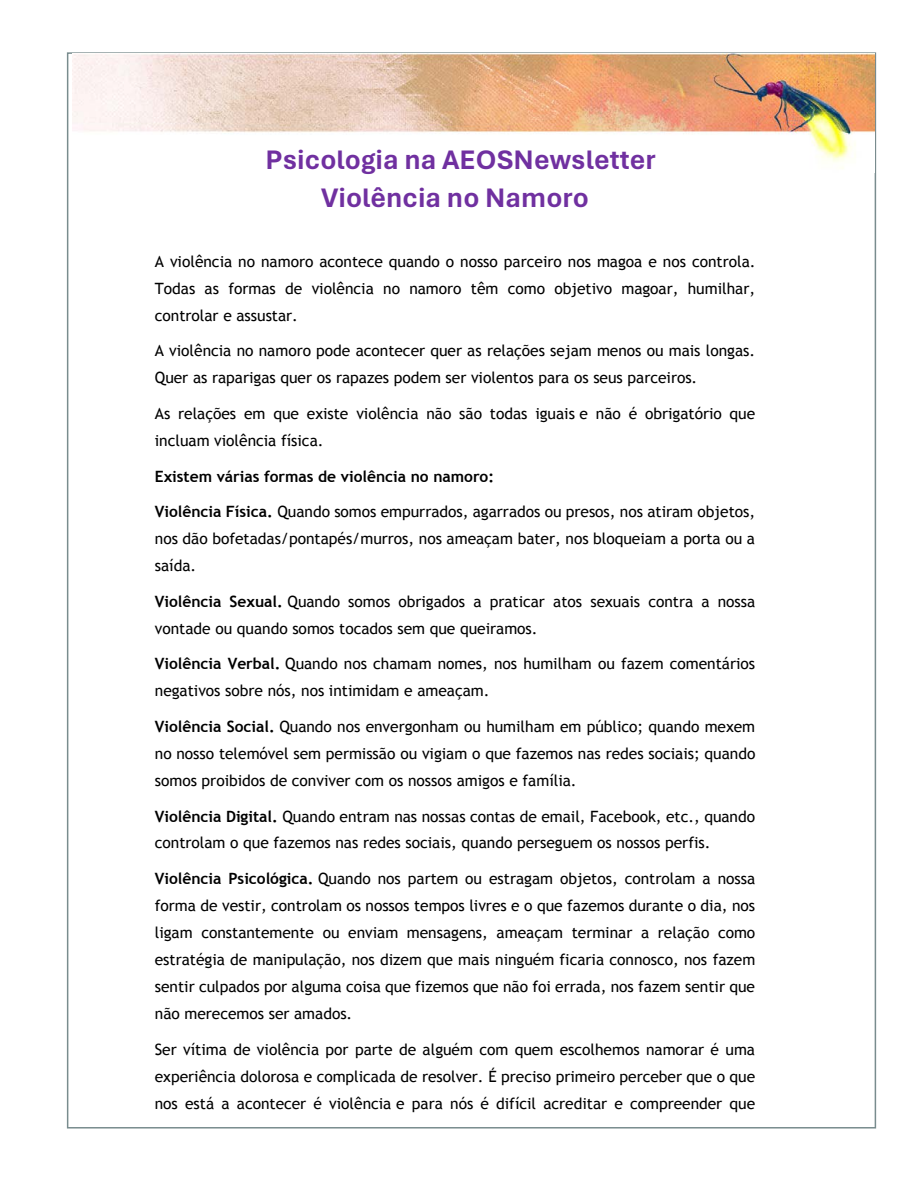
<style>
.page{position:relative;width:918px;height:1188px;background:#fff}
.page>*{position:absolute;margin:0;border:0;box-sizing:border-box;transform-origin:0 0}
.t1{font:700 28.2px/38.7px "Aptos";color:#7030a0;text-align:center}
.t2{font:15.6px/27.2px "Trebuchet MS";color:#000;text-align:justify}
.t3{font:700 15.6px "Trebuchet MS";color:#000}
.s1{font-weight:700}
</style>
<div class="page">
<img style="left:73px;top:54px;width:801px;height:115px">
<p class="t1" style="left:266px;top:139px;width:392px">Psicologia na AEOSNewsletter<br>Violência no Namoro</p>
<p class="t2" style="left:155px;top:248px;width:602px">A violência no namoro acontece quando o nosso parceiro nos magoa e nos controla.<br>Todas as formas de violência no namoro têm como objetivo magoar, humilhar, controlar e assustar.</p>
<p class="t2" style="left:155px;top:337px;width:602px">A violência no namoro pode acontecer quer as relações sejam menos ou mais longas.<br>Quer as raparigas quer os rapazes podem ser violentos para os seus parceiros.</p>
<p class="t2" style="left:155px;top:400px;width:602px">As relações em que existe violência não são todas iguais e não é obrigatório que incluam violência física.</p>
<p class="t3" style="left:155px;top:466px;width:341px">Existem várias formas de violência no namoro:</p>
<p class="t2" style="left:155px;top:498px;width:602px"><span class="s1">Violência Física.</span> Quando somos empurrados, agarrados ou presos, nos atiram objetos, nos dão bofetadas/pontapés/murros, nos ameaçam bater, nos bloqueiam a porta ou a saída.</p>
<p class="t2" style="left:155px;top:588px;width:602px"><span class="s1">Violência Sexual.</span> Quando somos obrigados a praticar atos sexuais contra a nossa vontade ou quando somos tocados sem que queiramos.</p>
<p class="t2" style="left:155px;top:650px;width:602px"><span class="s1">Violência Verbal.</span> Quando nos chamam nomes, nos humilham ou fazem comentários negativos sobre nós, nos intimidam e ameaçam.</p>
<p class="t2" style="left:155px;top:713px;width:602px"><span class="s1">Violência Social.</span> Quando nos envergonham ou humilham em público; quando mexem no nosso telemóvel sem permissão ou vigiam o que fazemos nas redes sociais; quando somos proibidos de conviver com os nossos amigos e família.</p>
<p class="t2" style="left:155px;top:803px;width:602px;line-height:26.7px"><span class="s1">Violência Digital.</span> Quando entram nas nossas contas de email, Facebook, etc., quando controlam o que fazemos nas redes sociais, quando perseguem os nossos perfis.</p>
<p class="t2" style="left:155px;top:865px;width:602px"><span class="s1">Violência Psicológica.</span> Quando nos partem ou estragam objetos, controlam a nossa forma de vestir, controlam os nossos tempos livres e o que fazemos durante o dia, nos ligam constantemente ou enviam mensagens, ameaçam terminar a relação como estratégia de manipulação, nos dizem que mais ninguém ficaria connosco, nos fazem sentir culpados por alguma coisa que fizemos que não foi errada, nos fazem sentir que não merecemos ser amados.</p>
<p class="t2" style="left:155px;top:1036px;width:602px">Ser vítima de violência por parte de alguém com quem escolhemos namorar é uma experiência dolorosa e complicada de resolver. É preciso primeiro perceber que o que nos está a acontecer é violência e para nós é difícil acreditar e compreender que</p>
</div>
